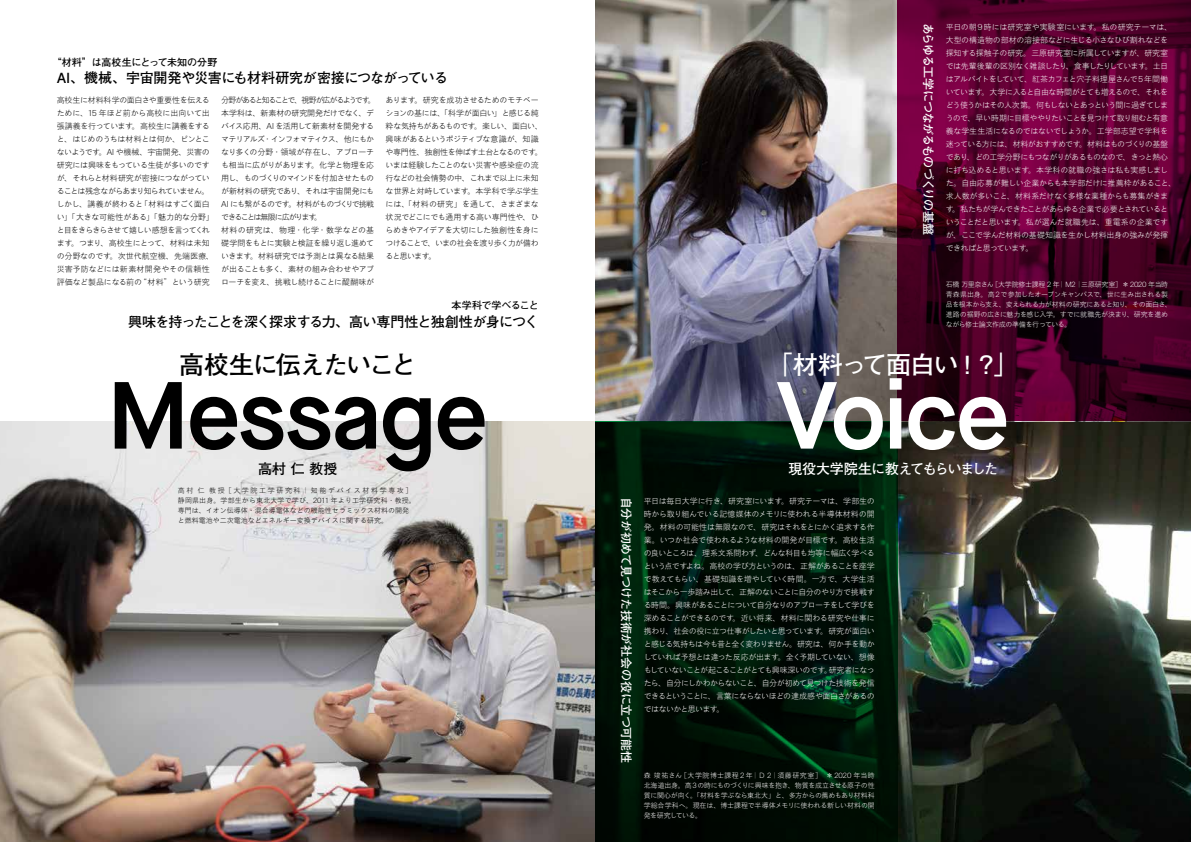
<style>
.page{position:relative;width:1191px;height:842px;background:#fff}
.page>*{position:absolute;margin:0;border:0;box-sizing:border-box;transform-origin:0 0}
.t1{font:600 95px "Maison Neue";letter-spacing:-.01em;color:#000}
.t2{font:600 95px "Maison Neue";letter-spacing:-.015em;color:#fff}
.t3{font:700 25px "Futo Go B101 Pro";letter-spacing:-.045em;color:#fff}
.t4{font:700 25px "Futo Go B101 Pro";letter-spacing:-.06em;color:#000}
.t5{font:700 14px "Futo Go B101 Pro";letter-spacing:-.04em;color:#000}
.t6{font:700 14px "Futo Go B101 Pro";letter-spacing:-.06em;color:#000}
.t7{font:700 14px "Futo Go B101 Pro";letter-spacing:-.055em;color:#fff}
.t8{font:700 12px "Futo Go B101 Pro";letter-spacing:-.045em;color:#fff}
.t9{font:700 12px "Futo Go B101 Pro";letter-spacing:-.075em;color:#fff}
.t10{font:700 10px "Futo Go B101 Pro";letter-spacing:-.015em;color:#000}
.t11{font:700 10px "Futo Go B101 Pro";letter-spacing:-.04em;color:#000}
.t12{font:300 8px/13px "Ro Gothic Std";letter-spacing:-.06em;color:#fff}
.t13{font:300 8px/13px "Ro Gothic Std";letter-spacing:-.05em;color:#000}
.t14{font:300 7px/10px "Ro Gothic Std";letter-spacing:-.04em;color:#fff}
.t15{font:300 7px/10px "Ro Gothic Std";color:#000}
</style>
<div class="page">
<img style="left:0;top:421px;width:1191px;height:421px">
<img style="left:595px;top:0;width:302px;height:421px">
<svg style="left:897px;top:0;width:294px;height:421px;background:#4e0028"></svg>
<svg style="left:595px;top:421px;width:302px;height:421px;background:#001206"></svg>
<p class="t10" style="left:52px;top:54px;width:167px">“材料”は高校生にとって未知の分野</p>
<h3 class="t5" style="left:57px;top:67px;width:393px">AI、機械、宇宙開発や災害にも材料研究が密接につながっている</h3>
<p class="t13" style="left:57px;top:94px;width:159px">高校生に材料科学の面白さや重要性を伝えるために、15 年ほど前から高校に出向いて出張講義を行っています。高校生に講義をすると、はじめのうちは材料とは何か、ピンとこないようです。AI や機械、宇宙開発、災害の研究には興味をもっている生徒が多いのですが、それらと材料研究が密接につながっていることは残念ながらあまり知られていません。しかし、講義が終わると「材料はすごく面白い」「大きな可能性がある」「魅力的な分野」と目をきらきらさせて嬉しい感想を言ってくれます。つまり、高校生にとって、材料は未知の分野なのです。次世代航空機、先端医療、災害予防などには新素材開発やその信頼性評価など製品になる前の“材料”という研究</p>
<p class="t13" style="left:221px;top:94px;width:156px">分野があると知ることで、視野が広がるようです。本学科は、新素材の研究開発だけでなく、デバイス応用、AI を活用して新素材を開発するマテリアルズ・インフォマティクス、他にもかなり多くの分野・領域が存在し、アプローチも相当に広がりがあります。化学と物理を応用し、ものづくりのマインドを付加させたものが新材料の研究であり、それは宇宙開発にも<br>AI にも繋がるのです。材料がものづくりで挑戦できることは無限に広がります。<br>材料の研究は、物理・化学・数学などの基礎学問をもとに実験と検証を繰り返し進めていきます。材料研究では予測とは異なる結果が出ることも多く、素材の組み合わせやアプローチを変え、挑戦し続けることに醍醐味が</p>
<p class="t13" style="left:386px;top:94px;width:159px">あります。研究を成功させるためのモチベーションの基には、「科学が面白い」と感じる純粋な気持ちがあるものです。楽しい、面白い、興味があるというポジティブな意識が、知識や専門性、独創性を伸ばす土台となるのです。いまは経験したことのない災害や感染症の流行などの社会情勢の中、これまで以上に未知な世界と対峙しています。本学科で学ぶ学生には、「材料の研究」を通して、さまざまな状況でどこにでも通用する高い専門性や、ひらめきやアイデアを大切にした独創性を身につけることで、いまの社会を渡り歩く力が備わると思います。</p>
<p class="t11" style="left:451px;top:297px;width:89px">本学科で学べること</p>
<h3 class="t6" style="left:128px;top:310px;width:412px">興味を持ったことを深く探求する力、高い専門性と独創性が身につく</h3>
<h2 class="t4" style="left:179px;top:344px;width:238px">高校生に伝えたいこと</h2>
<h1 class="t1" style="left:108px;top:354px;width:382px">Message</h1>
<h3 class="t5" style="left:258px;top:457px;width:81px">高村 仁 教授</h3>
<p class="t15" style="left:178px;top:485px;width:240px">高村 仁 教授［大学院工学研究科｜知能デバイス材料学専攻］　静岡県出身。学部生から東北大学で学び、2011 年より工学研究科・教授。専門は、イオン伝導体・混合導電体などの機能性セラミックス材料の開発と燃料電池や二次電池などエネルギー変換デバイスに関する研究。</p>
<h3 class="t8" style="left:636px;top:497px;width:268px;rotate:90deg">自分が初めて見つけた技術が社会の役に立つ可能性</h3>
<h3 class="t9" style="left:938px;top:23px;width:214px;rotate:90deg">あらゆる工学につながるものづくりの基盤</h3>
<p class="t12" style="left:945px;top:20px;width:232px">平日の朝９時には研究室や実験室にいます。私の研究テーマは、大型の構造物の部材の溶接部などに生じる小さなひび割れなどを探知する探触子の研究。三原研究室に所属していますが、研究室では先輩後輩の区別なく雑談したり、食事したりしています。土日はアルバイトをしていて、紅茶カフェと穴子料理屋さんで５年間働いています。大学に入ると自由な時間がとても増えるので、それをどう使うかはその人次第。何もしないとあっという間に過ぎてしまうので、早い時期に目標ややりたいことを見つけて取り組むと有意義な学生生活になるのではないでしょうか。工学部志望で学科を迷っている方には、材料がおすすめです。材料はものづくりの基盤であり、どの工学分野にもつながりがあるものなので、きっと熱心に打ち込めると思います。本学科の就職の強さは私も実感しました。自由応募が難しい企業からも本学部だけに推薦枠があること、求人数が多いこと、材料系だけなく多様な業種からも募集がきます。私たちが学んできたことがあらゆる企業で必要とされているということだと思います。私が選んだ就職先は、重電系の企業ですが、ここで学んだ材料の基礎知識を生かし材料出身の強みが発揮できればと思っています。</p>
<p class="t14" style="left:945px;top:279px;width:228px">石橋 万里奈さん［大学院修士課程 2 年｜M2｜三原研究室］＊ 2020 年当時青森県出身。高２で参加したオープンキャンパスで、世に生み出される製品を根本から支え、変えられる力が材料の研究にあると知り、その面白さ、進路の裾野の広さに魅力を感じ入学。すでに就職先が決まり、研究を進めながら修士論文作成の準備を行っている。</p>
<h2 class="t3" style="left:768px;top:344px;width:252px">「材料って面白い ! ？」</h2>
<h1 class="t2" style="left:777px;top:354px;width:234px">Voice</h1>
<h3 class="t7" style="left:788px;top:457px;width:211px">現役大学院生に教えてもらいました</h3>
<p class="t12" style="left:643px;top:494px;width:233px;text-align:justify">平日は毎日大学に行き、研究室にいます。研究テーマは、学部生の時から取り組んでいる記憶媒体のメモリに使われる半導体材料の開発。材料の可能性は無限なので、研究はそれをとにかく追求する作業。いつか社会で使われるような材料の開発が目標です。高校生活の良いところは、理系文系問わず、どんな科目も均等に幅広く学べるという点ですよね。高校の学び方というのは、正解があることを座学で教えてもらい、基礎知識を増やしていく時間。一方で、大学生活はそこから一歩踏み出して、正解のないことに自分のやり方で挑戦する時間。興味があることについて自分なりのアプローチをして学びを深めることができるのです。近い将来、材料に関わる研究や仕事に携わり、社会の役に立つ仕事がしたいと思っています。研究が面白いと感じる気持ちは今も昔と全く変わりません。研究は、何か手を動かしていれば予想とは違った反応が出ます。全く予期していない、想像もしていないことが起こることがとても興味深いのです。研究者になったら、自分にしかわからないこと、自分が初めて見つけた技術を発信できるということに、言葉にならないほどの達成感や面白さがあるのではないかと思います。</p>
<p class="t14" style="left:643px;top:770px;width:247px">森 竣祐さん［大学院博士課程２年｜D ２｜須藤研究室］　＊ 2020 年当時　　北海道出身。高３の時にものづくりに興味を抱き、物質を成立させる原子の性<br>質に関心が向く。「材料を学ぶなら東北大」と、多方からの薦めもあり材料科<br>学総合学科へ。現在は、博士課程で半導体メモリに使われる新しい材料の開<br>発を研究している。</p>
</div>
